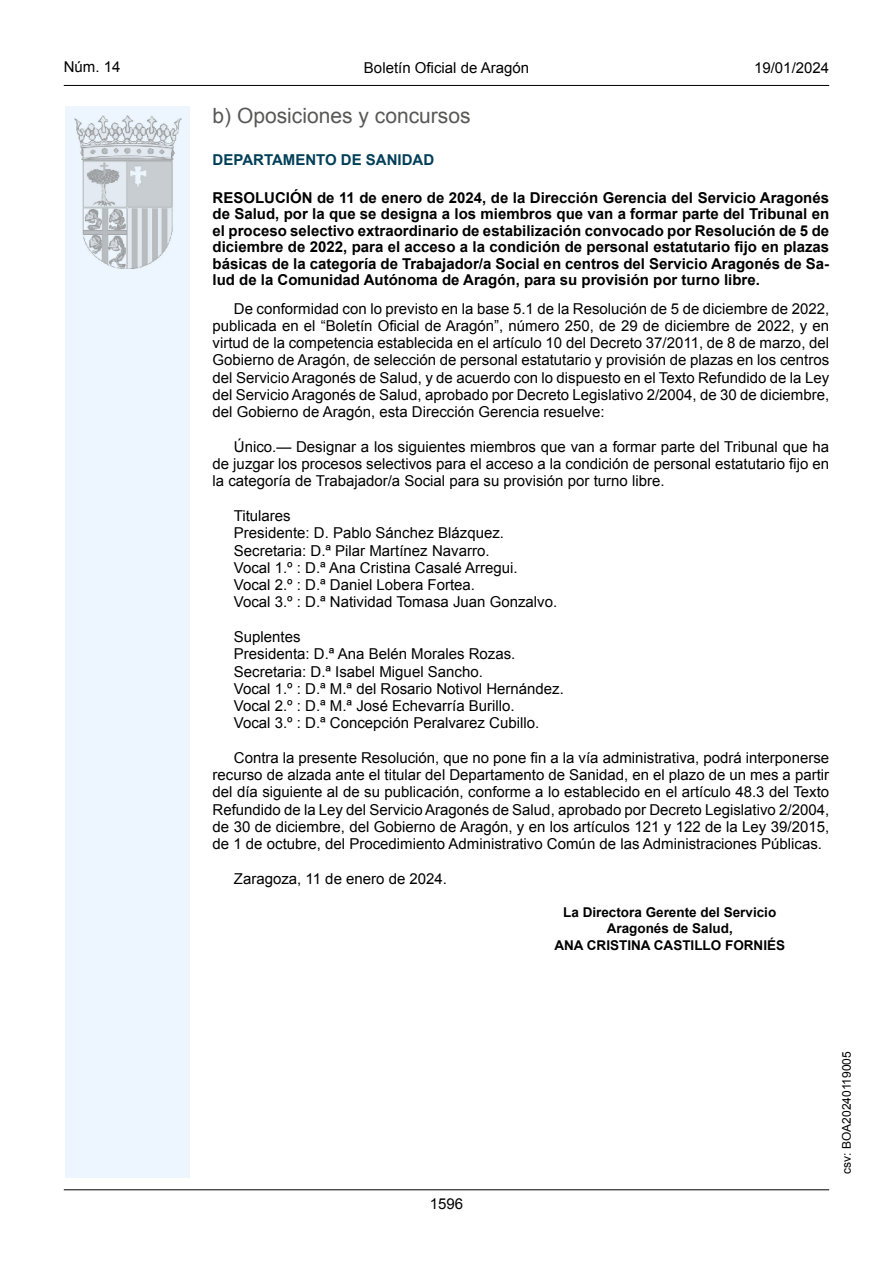
<style>
.page{position:relative;width:893px;height:1263px;background:#fff}
.page>*{position:absolute;margin:0;border:0;box-sizing:border-box;transform-origin:0 0}
.Sub_Seccion{font:21px "Arial";color:#585857}
.inicio_de_parrafo{font:15px/17.2px "Arial";color:#000;text-align:justify}
.Titulo_text{font:15px/16.5px "Arial Bold MT2";color:#000;text-align:justify}
.estilo_head-c{font:15px "Arial";color:#000}
.emisor_text{font:15px "Arial Bold MT2";color:#003f58}
.estilo_head-d{font:15px "Arial MT2";color:#000}
.estilo_head-i{font:15px "Arial MT2";color:#000}
.numero_pagina{font:15px "Arial MT2";color:#000}
.firma_der{font:13.5px "Arial Bold MT2";color:#000}
.estilo_head-i-2{font:12px "Arial MT2";color:#000}
.s1{font-family:"Arial";font-weight:700}
</style>
<div class="page">
<div style="left:65px;top:106px;width:125px;height:1072px;background:#edf6fe"></div>
<img style="left:75px;top:115px;width:106px;height:153px">
<hr style="left:64px;top:85px;width:765px;height:1px;background:#000">
<hr style="left:64px;top:1189px;width:765px;height:1px;background:#000">
<p class="estilo_head-i" style="left:64px;top:57px;width:58px">Núm. 14</p>
<p class="estilo_head-c" style="left:364px;top:57px;width:167px">Boletín Oficial de Aragón</p>
<p class="estilo_head-d" style="left:754px;top:57px;width:77px">19/01/2024</p>
<h4 class="Sub_Seccion" style="left:213px;top:102px;width:259px">b) Oposiciones y concursos</h4>
<h5 class="emisor_text" style="left:213px;top:150px;width:223px">DEPARTAMENTO DE SANIDAD</h5>
<p class="Titulo_text" style="left:213px;top:190px;width:618px">RESOLUCIÓN de 11 de enero de 2024, de la Dirección Gerencia del Servicio Aragonés de Salud, por la que se designa a los miembros que van a formar parte del Tribunal en el proceso selectivo extraordinario de estabilización convocado por Resolución de 5 de <span class="s1">diciembre de 2022, para el acceso a la condición de personal estatutario fijo en plazas básicas de la categoría de Trabajador/a Social en centros del Servicio Aragonés de Sa&shy;</span>lud de la Comunidad Autónoma de Aragón, para su provisión por turno libre.</p>
<p class="inicio_de_parrafo" style="left:213px;top:300px;width:618px;text-indent:21px">De conformidad con lo previsto en la base 5.1 de la Resolución de 5 de diciembre de 2022, publicada en el “Boletín Oficial de Aragón”, número 250, de 29 de diciembre de 2022, y en virtud de la competencia establecida en el artículo 10 del Decreto 37/2011, de 8 de marzo, del Gobierno de Aragón, de selección de personal estatutario y provisión de plazas en los centros del Servicio Aragonés de Salud, y de acuerdo con lo dispuesto en el Texto Refundido de la Ley del Servicio Aragonés de Salud, aprobado por Decreto Legislativo 2/2004, de 30 de diciembre, del Gobierno de Aragón, esta Dirección Gerencia resuelve:</p>
<p class="inicio_de_parrafo" style="left:213px;top:438px;width:618px;text-indent:21px">Único.— Designar a los siguientes miembros que van a formar parte del Tribunal que ha de juzgar los procesos selectivos para el acceso a la condición de personal estatutario fijo en la categoría de Trabajador/a Social para su provisión por turno libre.</p>
<p class="inicio_de_parrafo" style="left:234px;top:507px;width:58px">Titulares</p>
<p class="inicio_de_parrafo" style="left:234px;top:524px;width:272px">Presidente: D. Pablo Sánchez Blázquez.</p>
<p class="inicio_de_parrafo" style="left:234px;top:542px;width:257px">Secretaria: D.ª Pilar Martínez Navarro.</p>
<p class="inicio_de_parrafo" style="left:234px;top:559px;width:285px">Vocal 1.º : D.ª Ana Cristina Casalé Arregui.</p>
<p class="inicio_de_parrafo" style="left:234px;top:576px;width:243px">Vocal 2.º : D.ª Daniel Lobera Fortea.</p>
<p class="inicio_de_parrafo" style="left:234px;top:594px;width:325px">Vocal 3.º : D.ª Natividad Tomasa Juan Gonzalvo.</p>
<p class="inicio_de_parrafo" style="left:234px;top:628px;width:68px">Suplentes</p>
<p class="inicio_de_parrafo" style="left:234px;top:645px;width:283px">Presidenta: D.ª Ana Belén Morales Rozas.</p>
<p class="inicio_de_parrafo" style="left:234px;top:663px;width:250px">Secretaria: D.ª Isabel Miguel Sancho.</p>
<p class="inicio_de_parrafo" style="left:234px;top:680px;width:332px">Vocal 1.º : D.ª M.ª del Rosario Notivol Hernández.</p>
<p class="inicio_de_parrafo" style="left:234px;top:697px;width:282px">Vocal 2.º : D.ª M.ª José Echevarría Burillo.</p>
<p class="inicio_de_parrafo" style="left:234px;top:715px;width:307px">Vocal 3.º : D.ª Concepción Peralvarez Cubillo.</p>
<p class="inicio_de_parrafo" style="left:213px;top:749px;width:618px;text-indent:21px">Contra la presente Resolución, que no pone fin a la vía administrativa, podrá interponerse recurso de alzada ante el titular del Departamento de Sanidad, en el plazo de un mes a partir del día siguiente al de su publicación, conforme a lo establecido en el artículo 48.3 del Texto Refundido de la Ley del Servicio Aragonés de Salud, aprobado por Decreto Legislativo 2/2004, de 30 de diciembre, del Gobierno de Aragón, y en los artículos 121 y 122 de la Ley 39/2015, de 1 de octubre, del Procedimiento Administrativo Común de las Administraciones Públicas.</p>
<p class="inicio_de_parrafo" style="left:234px;top:870px;width:215px">Zaragoza, 11 de enero de 2024.</p>
<p class="firma_der" style="left:563px;top:903px;width:215px">La Directora Gerente del Servicio</p>
<p class="firma_der" style="left:607px;top:920px;width:128px">Aragonés de Salud,</p>
<p class="firma_der" style="left:554px;top:936px;width:232px">ANA CRISTINA CASTILLO FORNIÉS</p>
<p class="numero_pagina" style="left:430px;top:1194px;width:35px">1596</p>
<p class="estilo_head-i-2" style="left:839px;top:1174px;width:124px;rotate:-90deg">csv: BOA20240119005</p>
</div>
